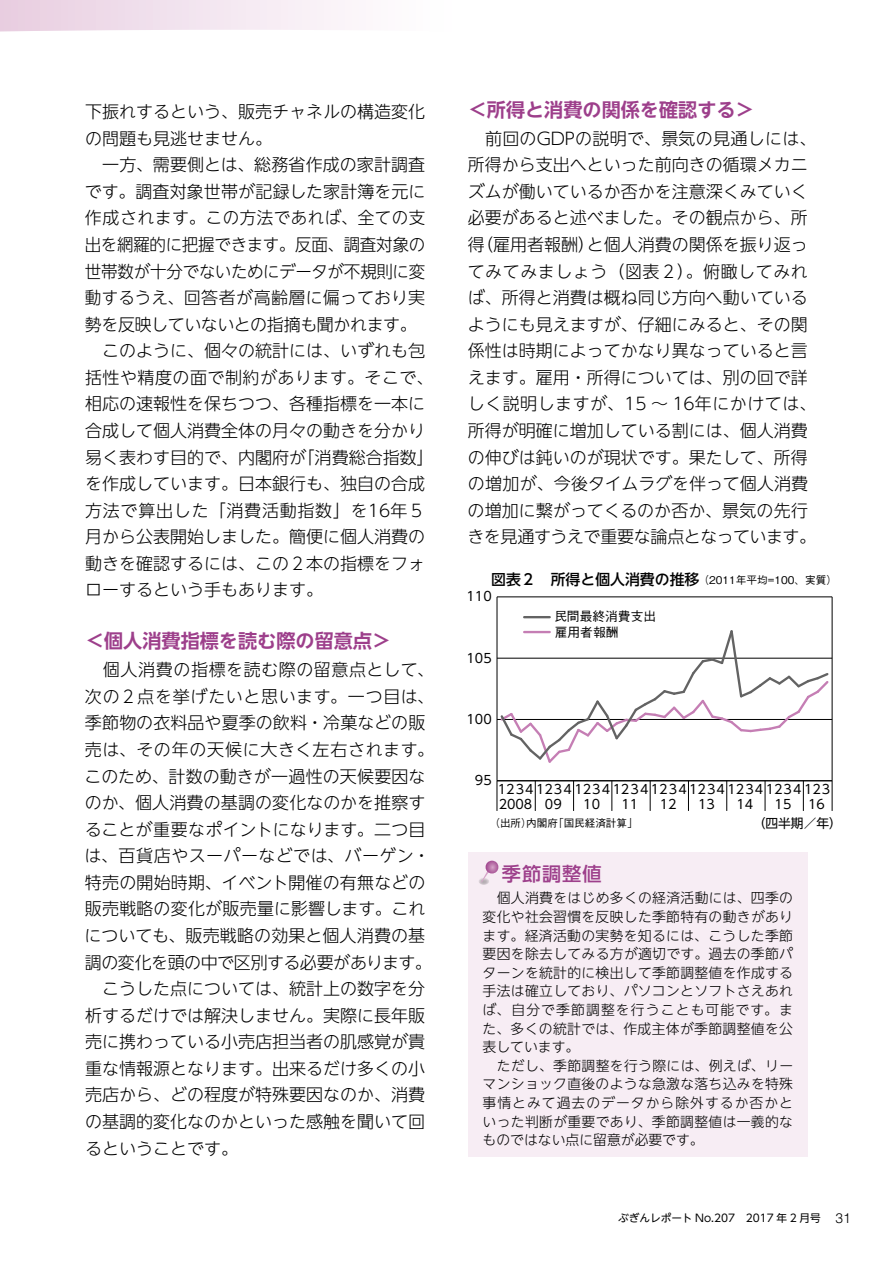
<style>
.page{position:relative;width:893px;height:1263px;background:#fff}
.page>*{position:absolute;margin:0;border:0;box-sizing:border-box;transform-origin:0 0}
.t1{font:700 19.2px "UD Shin Go NT Pro De";color:#9d3f8b}
.t2{font:500 19.2px "UD Shin Go NT Pro";letter-spacing:.05em;color:#9d3f8b}
.t3{font:300 16.95px/26.5px "UD Shin Go NT Pro";color:#000}
.t4{font:300 13.8px/18.6px "UD Shin Go NT Pro";letter-spacing:.025em;color:#000}
.t5{font:12.75px/15.5px "UD Shin Go NT Pro";letter-spacing:.09em;color:#000}
.t6{font:12.75px "UD Shin Go NT Pro";color:#000}
.t7{font:500 12.75px/15.8px "Gothic BBB Pr 5";color:#000}
.t8{font:500 10.65px "Gothic BBB Pro";color:#000}
.t9{font:10.65px "UD Shin Go NT Pro";color:#000}
.t10{font:500 10.65px "Gothic BBB Pr 5";color:#000}
.s1{font-family:"UD Shin Go NT Pro";font-size:14.85px}
.s2{font-family:"Helvetica LT Std";font-weight:300;font-size:13.8px}
</style>
<div class="page">
<svg style="left:0;top:0;width:345px;height:32px"></svg>
<div style="left:468px;top:853px;width:339px;height:304px;background:#f7edf4"></div>
<svg style="left:479px;top:861px;width:20px;height:24px"></svg>
<hr style="left:497px;top:781px;width:1px;height:30px;background:#000">
<hr style="left:535px;top:781px;width:1px;height:30px;background:#000">
<hr style="left:573px;top:781px;width:1px;height:30px;background:#000">
<hr style="left:611px;top:781px;width:1px;height:30px;background:#000">
<hr style="left:650px;top:781px;width:1px;height:30px;background:#000">
<hr style="left:688px;top:781px;width:1px;height:30px;background:#000">
<hr style="left:726px;top:781px;width:1px;height:30px;background:#000">
<hr style="left:765px;top:781px;width:1px;height:30px;background:#000">
<hr style="left:803px;top:781px;width:1px;height:30px;background:#000">
<hr style="left:832px;top:781px;width:1px;height:30px;background:#000">
<hr style="left:497px;top:597px;width:1px;height:184px;background:#000">
<hr style="left:497px;top:780px;width:335px;height:1px;background:#000">
<hr style="left:497px;top:719px;width:335px;height:1px;background:#000">
<hr style="left:497px;top:658px;width:335px;height:1px;background:#000">
<hr style="left:497px;top:596px;width:335px;height:1px;background:#000">
<svg style="left:499px;top:630px;width:332px;height:133px"></svg>
<div style="left:513px;top:607px;width:152px;height:36px;background:#fff"></div>
<hr style="left:524px;top:616px;width:26px;height:2px;background:#636363">
<hr style="left:524px;top:631px;width:26px;height:2px;background:#c57eb4">
<hr style="left:832px;top:597px;width:1px;height:184px;background:#000">
<p class="t3" style="left:85px;top:98px;width:350px">下振れするという、販売チャネルの構造変化の問題も見逃せません。<br>　一方、需要側とは、総務省作成の家計調査です。調査対象世帯が記録した家計簿を元に作成されます。この方法であれば、全ての支出を網羅的に把握できます。反面、調査対象の世帯数が十分でないためにデータが不規則に変動するうえ、回答者が高齢層に偏っており実勢を反映していないとの指摘も聞かれます。　このように、個々の統計には、いずれも包括性や精度の面で制約があります。そこで、相応の速報性を保ちつつ、各種指標を一本に合成して個人消費全体の月々の動きを分かり易く表わす目的で、内閣府が「消費総合指数」を作成しています。日本銀行も、独自の合成方法で算出した「消費活動指数」を16年5月から公表開始しました。簡便に個人消費の動きを確認するには、この2本の指標をフォローするという手もあります。</p>
<p class="t1" style="left:85px;top:625px;width:308px">＜個人消費指標を読む際の留意点＞</p>
<p class="t3" style="left:85px;top:656px;width:351px">　個人消費の指標を読む際の留意点として、次の２点を挙げたいと思います。一つ目は、季節物の衣料品や夏季の飲料・冷菓などの販売は、その年の天候に大きく左右されます。このため、計数の動きが一過性の天候要因なのか、個人消費の基調の変化なのかを推察することが重要なポイントになります。二つ目は、百貨店やスーパーなどでは、バーゲン・特売の開始時期、イベント開催の有無などの販売戦略の変化が販売量に影響します。これについても、販売戦略の効果と個人消費の基調の変化を頭の中で区別する必要があります。　こうした点については、統計上の数字を分析するだけでは解決しません。実際に長年販売に携わっている小売店担当者の肌感覚が貴重な情報源となります。出来るだけ多くの小売店から、どの程度が特殊要因なのか、消費の基調的変化なのかといった感触を聞いて回るということです。</p>
<p class="t1" style="left:468px;top:94px;width:289px">＜所得と消費の関係を確認する＞</p>
<p class="t3" style="left:467px;top:124px;width:350px">　前回のGDPの説明で、景気の見通しには、所得から支出へといった前向きの循環メカニズムが働いているか否かを注意深くみていく必要があると述べました。その観点から、所得（雇用者報酬）と個人消費の関係を振り返ってみてみましょう（図表２）。俯瞰してみれば、所得と消費は概ね同じ方向へ動いているようにも見えますが、仔細にみると、その関係性は時期によってかなり異なっていると言えます。雇用・所得については、別の回で詳しく説明しますが、15 ～ 16年にかけては、所得が明確に増加している割には、個人消費の伸びは鈍いのが現状です。果たして、所得の増加が、今後タイムラグを伴って個人消費の増加に繋がってくるのか否か、景気の先行きを見通すうえで重要な論点となっています。</p>
<p class="t8" style="left:491px;top:572px;width:347px"><span class="s1">図表2　所得と個人消費の推移</span>（2011年平均=100、実質）</p>
<p class="t6" style="left:466px;top:586px;width:27px">110</p>
<p class="t6" style="left:466px;top:647px;width:27px">105</p>
<p class="t6" style="left:466px;top:709px;width:27px">100</p>
<p class="t7" style="left:554px;top:607px;width:103px">民間最終消費支出雇用者報酬</p>
<p class="t6" style="left:475px;top:770px;width:18px">95</p>
<p class="t5" style="left:498px;top:781px;width:334px">12341234123412341234123412341234123<br>2008</p>
<p class="t6" style="left:545px;top:794px;width:18px">09</p>
<p class="t6" style="left:583px;top:794px;width:18px">10</p>
<p class="t6" style="left:621px;top:794px;width:18px">11</p>
<p class="t6" style="left:660px;top:794px;width:18px">12</p>
<p class="t6" style="left:698px;top:794px;width:18px">13</p>
<p class="t6" style="left:736px;top:794px;width:18px">14</p>
<p class="t6" style="left:775px;top:794px;width:18px">15</p>
<p class="t6" style="left:808px;top:794px;width:18px">16</p>
<p class="t10" style="left:489px;top:814px;width:150px">（出所）内閣府「国民経済計算」</p>
<p class="t6" style="left:753px;top:812px;width:91px">（四半期／年）</p>
<p class="t2" style="left:502px;top:858px;width:101px">季節調整値</p>
<p class="t4" style="left:483px;top:888px;width:312px">　個人消費をはじめ多くの経済活動には、四季の変化や社会習慣を反映した季節特有の動きがあります。経済活動の実勢を知るには、こうした季節要因を除去してみる方が適切です。過去の季節パターンを統計的に検出して季節調整値を作成する手法は確立しており、パソコンとソフトさえあれば、自分で季節調整を行うことも可能です。また、多くの統計では、作成主体が季節調整値を公表しています。<br>　ただし、季節調整を行う際には、例えば、リーマンショック直後のような急激な落ち込みを特殊事情とみて過去のデータから除外するか否かといった判断が重要であり、季節調整値は一義的なものではない点に留意が必要です。</p>
<p class="t9" style="left:618px;top:1210px;width:234px">ぶぎんレポート No.207　2017 年 2 月号 <span class="s2">31</span></p>
</div>
